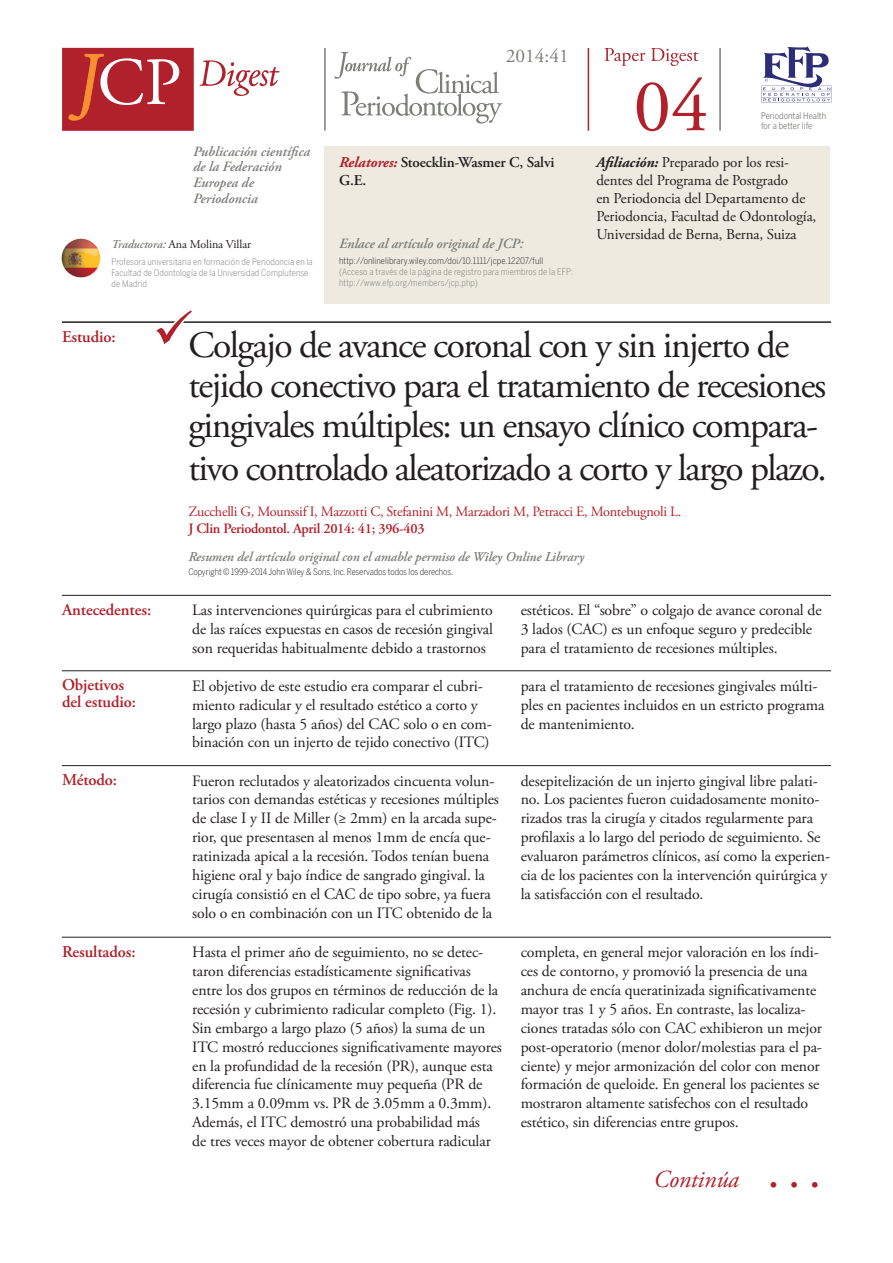
<style>
.page{position:relative;width:893px;height:1263px;background:#fff}
.page>*{position:absolute;margin:0;border:0;box-sizing:border-box;transform-origin:0 0}
.t1{font:74.85px "Adobe Garamond Pro";color:#b1212b}
.t2{font:37.5px/41.2px "Adobe Garamond Pro";letter-spacing:-.04em;color:#231f20}
.t3{font:italic 24.45px "Adobe Garamond Pro";letter-spacing:-.005em;color:#b1212b}
.t4{font:19.35px "Adobe Garamond Pro";color:#7c7e7a}
.t5{font:600 16.5px/16.5px "Adobe Garamond Pro";letter-spacing:-.005em;color:#b1212b}
.t6{font:15.75px/18.9px "Adobe Garamond Pro";letter-spacing:-.005em;color:#231f20}
.t7{font:15px/18px "Adobe Garamond Pro";letter-spacing:-.005em;color:#231f20}
.t8{font:600 15px/18px "Adobe Garamond Pro";letter-spacing:-.005em;color:#231f20}
.t9{font:14.25px "Adobe Garamond Pro";letter-spacing:-.02em;color:#b1212b}
.t10{font:600 14.25px "Adobe Garamond Pro";letter-spacing:-.02em;color:#b1212b}
.t11{font:italic 600 14.1px/15.6px "Adobe Garamond Pro";color:#7c7e7a}
.t12{font:italic 600 13.5px "Adobe Garamond Pro";letter-spacing:-.005em;color:#7c7e7a}
.t13{font:12px "Adobe Garamond Pro";letter-spacing:-.005em;color:#231f20}
.t14{font:300 9px/10.8px "Benton Sans Cond";letter-spacing:.015em;color:#7c7e7a}
.t15{font:300 9px "Benton Sans Cond";letter-spacing:-.005em;color:#231f20}
.t16{font:300 9px "Benton Sans Cond";letter-spacing:.015em;color:#231f20}
.t17{font:9px/10.8px "Benton Sans Cond";color:#7c7e7a}
.s1{font-weight:600;font-style:italic;color:#7c7e7a}
.s2{font-weight:700;font-style:italic;color:#b1212b}
.s3{font-weight:700;font-style:italic}
.s4{font-weight:600;font-style:normal;font-size:42.6px}
</style>
<div class="page">
<hr style="left:588px;top:48px;width:1px;height:83px;background:#b1212b">
<svg style="left:605px;top:48px;width:40px;height:18px"></svg>
<svg style="left:651px;top:48px;width:47px;height:18px"></svg>
<svg style="left:761px;top:46px;width:70px;height:57px"></svg>
<hr style="left:719px;top:48px;width:2px;height:83px;background:#7c7e7a">
<hr style="left:324px;top:48px;width:2px;height:83px;background:#7c7e7a">
<svg style="left:334px;top:52px;width:168px;height:72px"></svg>
<svg style="left:199px;top:60px;width:81px;height:36px"></svg>
<div style="left:62px;top:48px;width:132px;height:83px;background:#b1212b"></div>
<svg style="left:68px;top:54px;width:111px;height:67px"></svg>
<div style="left:324px;top:147px;width:506px;height:157px;background:#efeadf"></div>
<img style="left:61px;top:238px;width:40px;height:40px">
<hr style="left:62px;top:321px;width:769px;height:2px;background:#231f20">
<svg style="left:150px;top:321px;width:47px;height:2px"></svg>
<hr style="left:62px;top:595px;width:769px;height:1px;background:#231f20">
<hr style="left:62px;top:670px;width:769px;height:1px;background:#231f20">
<hr style="left:62px;top:765px;width:769px;height:1px;background:#231f20">
<hr style="left:62px;top:937px;width:769px;height:1px;background:#231f20">
<p class="t11" style="left:193px;top:144px;width:118px">Publicación científica de la Federación<br>Europea de<br>Periodoncia</p>
<p class="t13" style="left:112px;top:237px;width:141px"><span class="s1">Traductora:</span> Ana Molina Villar</p>
<p class="t14" style="left:112px;top:256px;width:203px">Profesora universitaria en formación de Periodoncia en la<br>Facultad de Odontología de la Universidad Complutense de Madrid</p>
<p class="t4" style="left:506px;top:44px;width:64px">2014:41</p>
<h1 class="t1" style="left:634px;top:62px;width:76px">04</h1>
<p class="t17" style="left:761px;top:110px;width:67px">Periodontal Health for a better life</p>
<p class="t8" style="left:339px;top:154px;width:217px"><span class="s2">Relatores:</span> Stoecklin-Wasmer C, Salvi<br>G.E.</p>
<p class="t7" style="left:596px;top:154px;width:221px"><span class="s3">Afiliación:</span> Preparado por los resi&shy;dentes del Programa de Postgrado<br>en Periodoncia del Departamento de Periodoncia, Facultad de Odontología, Universidad de Berna, Berna, Suiza</p>
<p class="t11" style="left:339px;top:236px;width:186px">Enlace al artículo original de JCP:</p>
<p class="t16" style="left:339px;top:255px;width:206px">http://onlinelibrary.wiley.com/doi/10.1111/jcpe.12207/full</p>
<p class="t14" style="left:339px;top:266px;width:236px">(Acceso a través de la página de registro para miembros de la EFP: http://www.efp.org/members/jcp.php)</p>
<p class="t5" style="left:62px;top:328px;width:55px">Estudio:</p>
<h2 class="t2" style="left:188px;top:325px;width:640px;text-indent:-36px"><sup>✓</sup>Colgajo de avance coronal con y sin injerto de tejido conectivo para el tratamiento de recesiones gingivales múltiples: un ensayo clínico compara&shy;tivo controlado aleatorizado a corto y largo plazo.</h2>
<p class="t9" style="left:188px;top:503px;width:494px">Zucchelli G, Mounssif I, Mazzotti C, Stefanini M, Marzadori M, Petracci E, Montebugnoli L.</p>
<p class="t10" style="left:188px;top:520px;width:238px">J Clin Periodontol. April 2014: 41; 396-403</p>
<p class="t12" style="left:188px;top:549px;width:397px">Resumen del artículo original con el amable permiso de Wiley Online Library</p>
<p class="t15" style="left:188px;top:566px;width:266px">Copyright © 1999-2014 John Wiley &amp; Sons, Inc. Reservados todos los derechos.</p>
<p class="t5" style="left:62px;top:602px;width:91px">Antecedentes:</p>
<p class="t6" style="left:192px;top:601px;width:302px;text-align:justify">Las intervenciones quirúrgicas para el cubrimiento de las raíces expuestas en casos de recesión gingival son requeridas habitualmente debido a trastornos</p>
<p class="t6" style="left:521px;top:601px;width:302px">estéticos. El “sobre” o colgajo de avance coronal de<br>3 lados (CAC) es un enfoque seguro y predecible para el tratamiento de recesiones múltiples.</p>
<p class="t5" style="left:62px;top:677px;width:75px">Objetivos del estudio:</p>
<p class="t6" style="left:192px;top:677px;width:301px">El objetivo de este estudio era comparar el cubri&shy;miento radicular y el resultado estético a corto y largo plazo (hasta 5 años) del CAC solo o en com&shy;binación con un injerto de tejido conectivo (ITC)</p>
<p class="t6" style="left:521px;top:677px;width:305px">para el tratamiento de recesiones gingivales múlti&shy;ples en pacientes incluidos en un estricto programa de mantenimiento.</p>
<p class="t5" style="left:62px;top:772px;width:57px">Método:</p>
<p class="t6" style="left:192px;top:772px;width:308px">Fueron reclutados y aleatorizados cincuenta volun&shy;tarios con demandas estéticas y recesiones múltiples de clase I y II de Miller (≥ 2mm) en la arcada supe&shy;rior, que presentasen al menos 1mm de encía que&shy;ratinizada apical a la recesión. Todos tenían buena higiene oral y bajo índice de sangrado gingival. la cirugía consistió en el CAC de tipo sobre, ya fuera solo o en combinación con un ITC obtenido de la</p>
<p class="t6" style="left:521px;top:772px;width:311px">desepitelización de un injerto gingival libre palati&shy;no. Los pacientes fueron cuidadosamente monito&shy;rizados tras la cirugía y citados regularmente para profilaxis a lo largo del periodo de seguimiento. Se evaluaron parámetros clínicos, así como la experien&shy;cia de los pacientes con la intervención quirúrgica y la satisfacción con el resultado.</p>
<p class="t5" style="left:62px;top:943px;width:75px">Resultados:</p>
<p class="t6" style="left:192px;top:943px;width:311px">Hasta el primer año de seguimiento, no se detec&shy;taron diferencias estadísticamente significativas entre los dos grupos en términos de reducción de la recesión y cubrimiento radicular completo (Fig. 1).<br>Sin embargo a largo plazo (5 años) la suma de un ITC mostró reducciones significativamente mayores en la profundidad de la recesión (PR), aunque esta diferencia fue clínicamente muy pequeña (PR de 3.15mm a 0.09mm vs. PR de 3.05mm a 0.3mm).<br>Además, el ITC demostró una probabilidad más<br>de tres veces mayor de obtener cobertura radicular</p>
<p class="t6" style="left:521px;top:943px;width:303px">completa, en general mejor valoración en los índi&shy;ces de contorno, y promovió la presencia de una anchura de encía queratinizada significativamente mayor tras 1 y 5 años. En contraste, las localiza&shy;ciones tratadas sólo con CAC exhibieron un mejor post-operatorio (menor dolor/molestias para el pa&shy;ciente) y mejor armonización del color con menor formación de queloide. En general los pacientes se mostraron altamente satisfechos con el resultado estético, sin diferencias entre grupos.</p>
<h3 class="t3" style="left:653px;top:1165px;width:168px">Continúa <span class="s4">. . .</span></h3>
</div>
